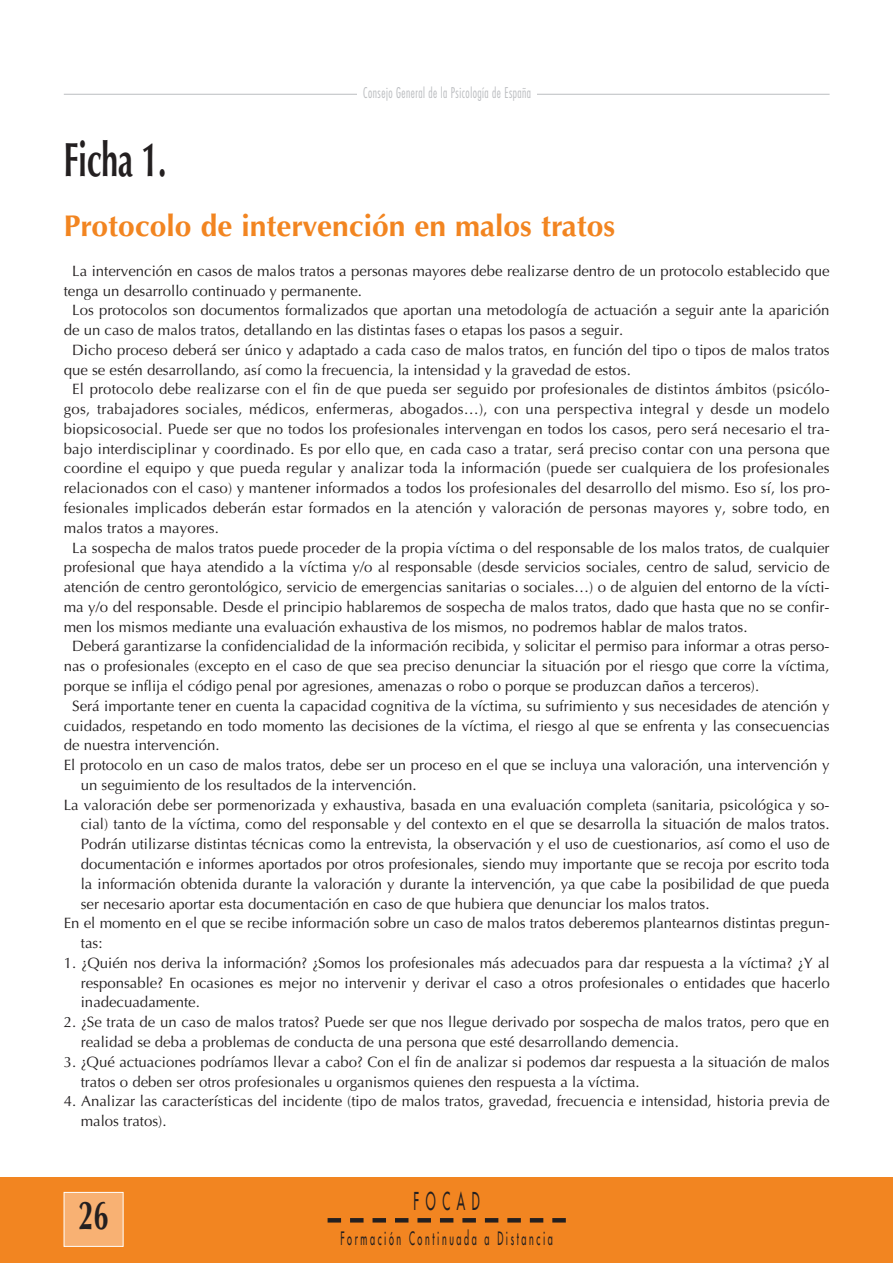
<style>
.page{position:relative;width:893px;height:1263px;background:#fff}
.page>*{position:absolute;margin:0;border:0;box-sizing:border-box;transform-origin:0 0}
.t1{font:700 48px "Optima";letter-spacing:-.005em;color:#231f20;scale:.62 1}
.t2{font:700 40.5px "Optima";color:#231f20;scale:.67 1}
.t3{font:700 30px "Optima";color:#f28521}
.t4{font:24px "Futura";letter-spacing:.55em;color:#231f20;scale:.5 1}
.t5{font:18px "Futura";letter-spacing:.29em;color:#231f20;scale:.5 1}
.t6{font:15px/19.8px "Optima";color:#231f20}
.t7{font:300 condensed 14.4px "Futura";letter-spacing:.04em;color:#bbbdc0;scale:.83 1}
</style>
<div class="page">
<div style="left:0;top:1178px;width:892px;height:85px;background:#f28521"></div>
<svg style="left:341px;top:1218px;width:203px;height:5px"></svg>
<div style="left:327px;top:1218px;width:14px;height:5px;background:#231f20"></div>
<div style="left:552px;top:1218px;width:14px;height:5px;background:#231f20"></div>
<div style="left:64px;top:1193px;width:59px;height:53px;background:#f8b173"></div>
<div style="left:64px;top:1192px;width:59px;height:55px;border:1px solid #fff"></div>
<hr style="left:64px;top:94px;width:765px;height:1px;background:#bbbdc0">
<div style="left:357px;top:85px;width:180px;height:37px;background:#fff"></div>
<p class="t7" style="left:363px;top:87px;width:204px">Consejo General de la Psicología de España</p>
<h1 class="t1" style="left:64px;top:139px;width:167px">Ficha 1.</h1>
<h3 class="t3" style="left:64px;top:214px;width:552px">Protocolo de intervención en malos tratos</h3>
<p class="t6" style="left:72px;top:262px;width:758px">La intervención en casos de malos tratos a personas mayores debe realizarse dentro de un protocolo establecido que</p>
<p class="t6" style="left:64px;top:282px;width:300px">tenga un desarrollo continuado y permanente.</p>
<p class="t6" style="left:72px;top:302px;width:758px">Los protocolos son documentos formalizados que aportan una metodología de actuación a seguir ante la aparición</p>
<p class="t6" style="left:64px;top:322px;width:561px">de un caso de malos tratos, detallando en las distintas fases o etapas los pasos a seguir.</p>
<p class="t6" style="left:72px;top:341px;width:758px">Dicho proceso deberá ser único y adaptado a cada caso de malos tratos, en función del tipo o tipos de malos tratos</p>
<p class="t6" style="left:64px;top:361px;width:568px">que se estén desarrollando, así como la frecuencia, la intensidad y la gravedad de estos.</p>
<p class="t6" style="left:72px;top:381px;width:758px">El protocolo debe realizarse con el fin de que pueda ser seguido por profesionales de distintos ámbitos (psicólo-</p>
<p class="t6" style="left:64px;top:401px;width:767px">gos, trabajadores sociales, médicos, enfermeras, abogados…), con una perspectiva integral y desde un modelo</p>
<p class="t6" style="left:64px;top:420px;width:767px">biopsicosocial. Puede ser que no todos los profesionales intervengan en todos los casos, pero será necesario el tra-</p>
<p class="t6" style="left:64px;top:440px;width:767px">bajo interdisciplinar y coordinado. Es por ello que, en cada caso a tratar, será preciso contar con una persona que</p>
<p class="t6" style="left:64px;top:460px;width:767px">coordine el equipo y que pueda regular y analizar toda la información (puede ser cualquiera de los profesionales</p>
<p class="t6" style="left:64px;top:480px;width:768px">relacionados con el caso) y mantener informados a todos los profesionales del desarrollo del mismo. Eso sí, los pro-</p>
<p class="t6" style="left:64px;top:500px;width:767px">fesionales implicados deberán estar formados en la atención y valoración de personas mayores y, sobre todo, en</p>
<p class="t6" style="left:64px;top:519px;width:157px">malos tratos a mayores.</p>
<p class="t6" style="left:72px;top:539px;width:758px">La sospecha de malos tratos puede proceder de la propia víctima o del responsable de los malos tratos, de cualquier</p>
<p class="t6" style="left:64px;top:559px;width:767px">profesional que haya atendido a la víctima y/o al responsable (desde servicios sociales, centro de salud, servicio de</p>
<p class="t6" style="left:64px;top:579px;width:767px">atención de centro gerontológico, servicio de emergencias sanitarias o sociales…) o de alguien del entorno de la vícti-</p>
<p class="t6" style="left:64px;top:598px;width:767px">ma y/o del responsable. Desde el principio hablaremos de sospecha de malos tratos, dado que hasta que no se confir-</p>
<p class="t6" style="left:64px;top:618px;width:685px">men los mismos mediante una evaluación exhaustiva de los mismos, no podremos hablar de malos tratos.</p>
<p class="t6" style="left:72px;top:638px;width:758px">Deberá garantizarse la confidencialidad de la información recibida, y solicitar el permiso para informar a otras perso-</p>
<p class="t6" style="left:64px;top:658px;width:767px">nas o profesionales (excepto en el caso de que sea preciso denunciar la situación por el riesgo que corre la víctima,</p>
<p class="t6" style="left:64px;top:678px;width:697px">porque se inflija el código penal por agresiones, amenazas o robo o porque se produzcan daños a terceros).</p>
<p class="t6" style="left:72px;top:697px;width:758px">Será importante tener en cuenta la capacidad cognitiva de la víctima, su sufrimiento y sus necesidades de atención y</p>
<p class="t6" style="left:64px;top:717px;width:767px">cuidados, respetando en todo momento las decisiones de la víctima, el riesgo al que se enfrenta y las consecuencias</p>
<p class="t6" style="left:64px;top:737px;width:157px">de nuestra intervención.</p>
<p class="t6" style="left:64px;top:757px;width:767px">El protocolo en un caso de malos tratos, debe ser un proceso en el que se incluya una valoración, una intervención y</p>
<p class="t6" style="left:81px;top:776px;width:337px">un seguimiento de los resultados de la intervención.</p>
<p class="t6" style="left:64px;top:796px;width:767px">La valoración debe ser pormenorizada y exhaustiva, basada en una evaluación completa (sanitaria, psicológica y so-</p>
<p class="t6" style="left:81px;top:816px;width:750px">cial) tanto de la víctima, como del responsable y del contexto en el que se desarrolla la situación de malos tratos.</p>
<p class="t6" style="left:81px;top:836px;width:750px">Podrán utilizarse distintas técnicas como la entrevista, la observación y el uso de cuestionarios, así como el uso de</p>
<p class="t6" style="left:81px;top:855px;width:750px">documentación e informes aportados por otros profesionales, siendo muy importante que se recoja por escrito toda</p>
<p class="t6" style="left:81px;top:875px;width:750px">la información obtenida durante la valoración y durante la intervención, ya que cabe la posibilidad de que pueda</p>
<p class="t6" style="left:81px;top:895px;width:630px">ser necesario aportar esta documentación en caso de que hubiera que denunciar los malos tratos.</p>
<p class="t6" style="left:64px;top:915px;width:767px">En el momento en el que se recibe información sobre un caso de malos tratos deberemos plantearnos distintas pregun-</p>
<p class="t6" style="left:81px;top:935px;width:23px">tas:</p>
<p class="t6" style="left:81px;top:954px;width:750px;text-align:justify;text-indent:-17px">1. ¿Quién nos deriva la información? ¿Somos los profesionales más adecuados para dar respuesta a la víctima? ¿Y al responsable? En ocasiones es mejor no intervenir y derivar el caso a otros profesionales o entidades que hacerlo inadecuadamente.</p>
<p class="t6" style="left:81px;top:1014px;width:750px;text-indent:-17px">2. ¿Se trata de un caso de malos tratos? Puede ser que nos llegue derivado por sospecha de malos tratos, pero que en realidad se deba a problemas de conducta de una persona que esté desarrollando demencia.</p>
<p class="t6" style="left:81px;top:1053px;width:750px;text-indent:-17px">3. ¿Qué actuaciones podríamos llevar a cabo? Con el fin de analizar si podemos dar respuesta a la situación de malos tratos o deben ser otros profesionales u organismos quienes den respuesta a la víctima.</p>
<p class="t6" style="left:81px;top:1093px;width:750px;text-indent:-17px">4. Analizar las características del incidente (tipo de malos tratos, gravedad, frecuencia e intensidad, historia previa de malos tratos).</p>
<h2 class="t2" style="left:79px;top:1199px;width:46px">26</h2>
<h3 class="t4" style="left:413px;top:1189px;width:134px">FOCAD</h3>
<p class="t5" style="left:340px;top:1230px;width:426px">Formación Continuada a Distancia</p>
</div>
